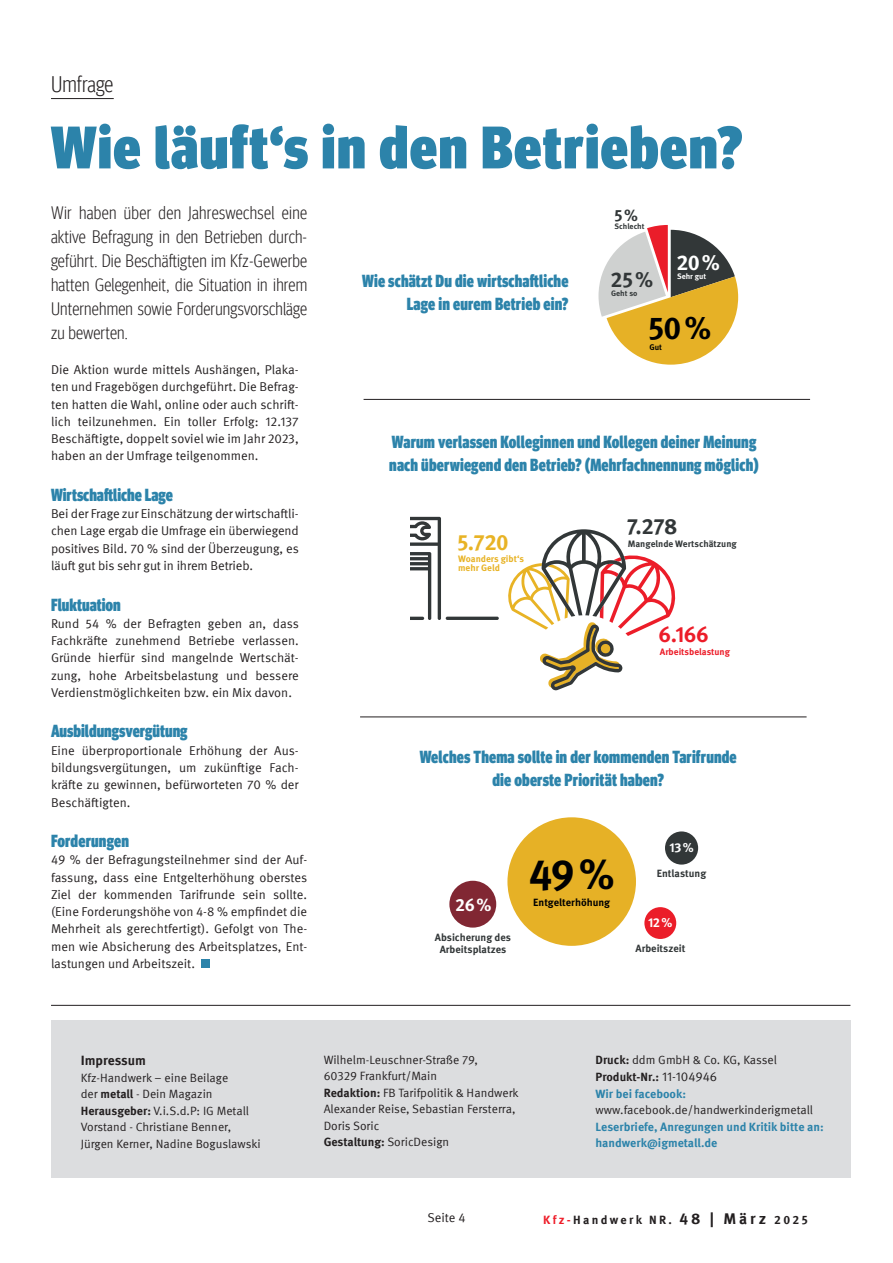
<style>
.page{position:relative;width:893px;height:1263px;background:#fff}
.page>*{position:absolute;margin:0;border:0;box-sizing:border-box;transform-origin:0 0}
.t1{font:900 condensed 60px "Meta Head IGM";letter-spacing:.02em;color:#2c83aa}
.t2{font:700 42.3px "Meta IGM";color:#000001}
.t3{font:700 31.65px "Meta IGM";color:#000001}
.t4{font:300 condensed 22.5px "Meta Head IGM";letter-spacing:.005em;color:#231f20}
.t5{font:700 22.05px "Meta IGM";color:#ec1d29}
.t6{font:700 22.05px "Meta IGM";color:#323738}
.t7{font:700 22.05px "Meta IGM";color:#e8b325}
.t8{font:700 21.3px "Meta IGM";color:#fff}
.t9{font:700 21.3px "Meta IGM";color:#323738}
.t10{font:300 condensed 18px/24px "Meta Head IGM";letter-spacing:.01em;color:#231f20;text-align:justify}
.t11{font:700 17.7px "Meta IGM";color:#fff}
.t12{font:900 condensed 17.55px/23.4px "Meta Head IGMT";letter-spacing:.01em;color:#2c83aa;text-align:right;scale:.89 1}
.t13{font:700 16.35px "Meta IGM";color:#323738}
.t14{font:700 13.5px "Meta IGM";letter-spacing:-.005em;color:#231f20}
.t15{font:700 12.9px "Meta IGM";color:#fff}
.t16{font:12.75px/17.2px "Meta IGM";color:#231f20;text-align:justify}
.t17{font:700 12.15px "Meta IGM";letter-spacing:.19em;color:#231f20}
.t18{font:12px/16.5px "Meta IGM";color:#231f20}
.t19{font:700 12px/16.5px "Meta IGM";color:#2c83aa}
.t20{font:700 10.5px/12.1px "Meta IGM";color:#323738;text-align:center}
.t21{font:700 10.5px "Meta IGM";color:#000001}
.t22{font:700 9.3px "Meta IGM";color:#323738}
.t23{font:700 9.3px/8.4px "Meta IGM";color:#e8b325}
.t24{font:700 9.3px "Meta IGM";color:#ec1d29}
.t25{font:700 8.25px "Meta IGM";color:#000001}
.t26{font:700 7.8px "Meta IGM";color:#323738}
.t27{font:700 7.8px "Meta IGM";color:#fff}
.s1{font-weight:700}
.s2{font-size:12.75px}
.s3{font-weight:700;color:#2c83aa}
.s4{color:#ee1c28}
.s5{font-size:15.6px}
</style>
<div class="page">
<div style="left:201px;top:959px;width:8px;height:9px;background:#2c83aa"></div>
<hr style="left:51px;top:1005px;width:799px;height:1px;background:#231f20">
<hr style="left:51px;top:98px;width:63px;height:1px;background:#231f20">
<div style="left:51px;top:1020px;width:799px;height:158px;background:#dcdddf"></div>
<hr style="left:364px;top:399px;width:446px;height:1px;background:#231f20">
<hr style="left:360px;top:716px;width:447px;height:1px;background:#231f20">
<svg style="left:598px;top:225px;width:140px;height:140px"></svg>
<svg style="left:410px;top:517px;width:31px;height:103px"></svg>
<hr style="left:446px;top:617px;width:53px;height:3px;background:#323738;border-radius:2px">
<svg style="left:508px;top:529px;width:168px;height:162px"></svg>
<div style="left:507px;top:817px;width:129px;height:129px;background:#e6b126;border-radius:50%"></div>
<div style="left:449px;top:881px;width:47px;height:46px;background:#812733;border-radius:50%"></div>
<div style="left:644px;top:907px;width:32px;height:32px;background:#eb1d29;border-radius:50%"></div>
<div style="left:665px;top:831px;width:33px;height:33px;background:#323738;border-radius:50%"></div>
<h3 class="t4" style="left:51px;top:68px;width:64px">Umfrage</h3>
<h1 class="t1" style="left:51px;top:99px;width:693px">Wie läuft‘s in den Betrieben?</h1>
<h3 class="t10" style="left:51px;top:200px;width:258px">Wir haben über den Jahreswechsel eine aktive Befragung in den Betrieben durch&shy;geführt. Die Beschäftigten im Kfz-Gewerbe hatten Gelegenheit, die Situation in ihrem Unternehmen sowie Forderungsvorschläge zu bewerten.</h3>
<p class="t16" style="left:51px;top:360px;width:249px">Die Aktion wurde mittels Aushängen, Plaka&shy;ten und Fragebögen durchgeführt. Die Befrag&shy;ten hatten die Wahl, online oder auch schrift&shy;lich teilzunehmen. Ein toller Erfolg: 12.137<br>Beschäftigte, doppelt soviel wie im Jahr 2023, haben an der Umfrage teilgenommen.</p>
<h3 class="t12" style="left:51px;top:482px;width:139px">Wirtschaftliche Lage</h3>
<p class="t16" style="left:51px;top:504px;width:249px">Bei der Frage zur Einschätzung der wirtschaftli&shy;chen Lage ergab die Umfrage ein überwiegend positives Bild. 70 % sind der Überzeugung, es läuft gut bis sehr gut in ihrem Betrieb.</p>
<h3 class="t12" style="left:51px;top:591px;width:80px">Fluktuation</h3>
<p class="t16" style="left:51px;top:614px;width:249px">Rund 54 % der Befragten geben an, dass Fachkräfte zunehmend Betriebe verlassen.<br>Gründe hierfür sind mangelnde Wertschät&shy;zung, hohe Arbeitsbelastung und bessere Verdienstmöglichkeiten bzw. ein Mix davon.</p>
<h3 class="t12" style="left:51px;top:718px;width:155px">Ausbildungsvergütung</h3>
<p class="t16" style="left:51px;top:741px;width:249px">Eine überproportionale Erhöhung der Aus&shy;bildungsvergütungen, um zukünftige Fach&shy;kräfte zu gewinnen, befürworteten 70 % der Beschäftigten.</p>
<h3 class="t12" style="left:51px;top:828px;width:89px">Forderungen</h3>
<p class="t16" style="left:51px;top:850px;width:258px">49 % der Befragungsteilnehmer sind der Auf&shy;fassung, dass eine Entgelterhöhung oberstes Ziel der kommenden Tarifrunde sein sollte. (Eine Forderungshöhe von 4-8 % empfindet die Mehrheit als gerechtfertigt). Gefolgt von The&shy;men wie Absicherung des Arbeitsplatzes, Ent&shy;lastungen und Arbeitszeit.</p>
<h3 class="t12" style="left:362px;top:268px;width:233px">Wie schätzt Du die wirtschaftliche<br>Lage in eurem Betrieb ein?</h3>
<p class="t13" style="left:614px;top:203px;width:25px">5%</p>
<p class="t26" style="left:614px;top:220px;width:32px">Schlecht</p>
<h3 class="t9" style="left:611px;top:263px;width:44px">25%</h3>
<p class="t26" style="left:611px;top:287px;width:28px">Geht so</p>
<h3 class="t8" style="left:676px;top:246px;width:45px">20%</h3>
<p class="t27" style="left:677px;top:271px;width:31px">Sehr gut</p>
<h3 class="t3" style="left:648px;top:304px;width:65px">50%</h3>
<p class="t25" style="left:649px;top:341px;width:14px">Gut</p>
<h3 class="t12" style="left:389px;top:429px;width:417px;text-align:left">Warum verlassen Kolleginnen und Kollegen deiner Meinung nach überwiegend den Betrieb? (Mehrfachnennung möglich)</h3>
<h3 class="t7" style="left:457px;top:525px;width:53px">5.720</h3>
<p class="t23" style="left:458px;top:554px;width:67px">Woanders gibt‘s mehr Geld</p>
<h3 class="t6" style="left:627px;top:509px;width:52px">7.278</h3>
<p class="t22" style="left:628px;top:536px;width:111px">Mangelnde Wertschätzung</p>
<h3 class="t5" style="left:658px;top:617px;width:52px">6.166</h3>
<p class="t24" style="left:660px;top:644px;width:72px">Arbeitsbelastung</p>
<h3 class="t12" style="left:420px;top:744px;width:358px;text-align:center">Welches Thema sollte in der kommenden Tarifrunde die oberste Priorität haben?</h3>
<h3 class="t11" style="left:455px;top:891px;width:38px">26%</h3>
<h2 class="t2" style="left:529px;top:841px;width:88px">49%</h2>
<p class="t21" style="left:533px;top:894px;width:78px">Entgelterhöhung</p>
<p class="t15" style="left:670px;top:838px;width:26px">13%</p>
<p class="t20" style="left:657px;top:867px;width:51px">Entlastung</p>
<p class="t15" style="left:648px;top:913px;width:26px">12%</p>
<p class="t20" style="left:435px;top:931px;width:78px">Absicherung des<br>Arbeitsplatzes</p>
<p class="t20" style="left:635px;top:942px;width:52px">Arbeitszeit</p>
<p class="t14" style="left:81px;top:1050px;width:67px">Impressum</p>
<p class="t18" style="left:81px;top:1068px;width:181px">Kfz-Handwerk – eine Beilage<br>der <span class="s1">metall</span> - Dein Magazin<br><span class="s1">Herausgeber:</span> V.i.S.d.P: IG Metall<br>Vorstand - Christiane Benner,<br>Jürgen Kerner, Nadine Boguslawski</p>
<p class="t18" style="left:324px;top:1051px;width:197px">Wilhelm-Leuschner-Straße 79,<br>60329 Frankfurt/Main<br><span class="s1">Redaktion:</span> FB Tarifpolitik &amp; Handwerk<br>Alexander Reise, Sebastian Fersterra,<br>Doris Soric<br><span class="s1">Gestaltung:</span> SoricDesign</p>
<p class="t18" style="left:595px;top:1050px;width:183px"><span class="s1">Druck:</span> ddm GmbH &amp; Co. KG, Kassel<br><span class="s1">Produkt-Nr.:</span> <span class="s2">11-104946<br></span><span class="s3">Wir bei facebook:</span></p>
<p class="t18" style="left:595px;top:1101px;width:219px">www.facebook.de/handwerkinderigmetall</p>
<p class="t19" style="left:595px;top:1117px;width:230px">Leserbriefe, Anregungen und Kritik bitte an: handwerk@igmetall.de</p>
<p class="t16" style="left:427px;top:1208px;width:40px">Seite 4</p>
<p class="t17" style="left:543px;top:1210px;width:266px"><span class="s4">Kfz-</span>Handwerk NR. <span class="s5">48 | März</span> 2025</p>
</div>
